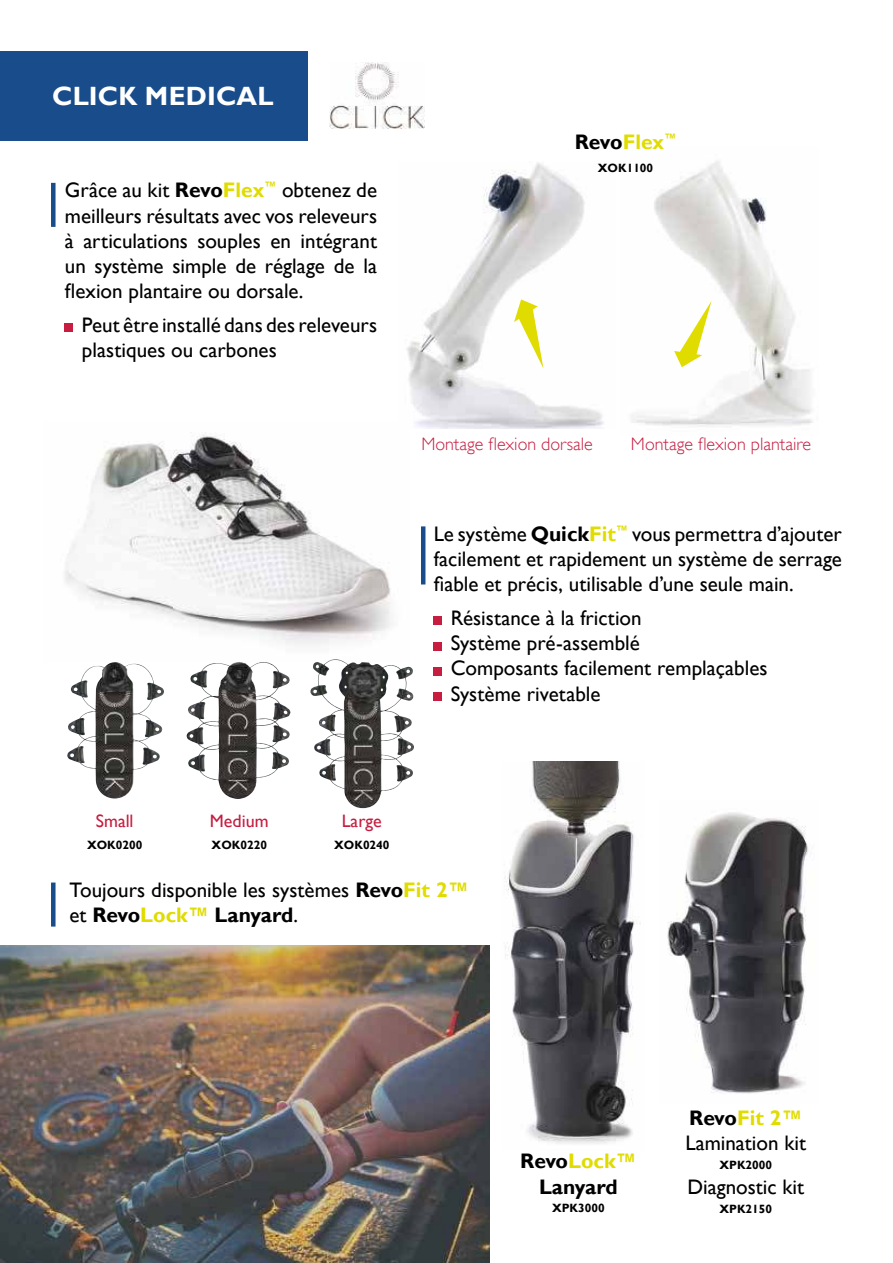
<style>
.page{position:relative;width:893px;height:1263px;background:#fff}
.page>*{position:absolute;margin:0;border:0;box-sizing:border-box;transform-origin:0 0}
.t1{font:700 26.4px "Gill Sans";letter-spacing:.005em;color:#fff}
.t2{font:21px/25.2px "Gill Sans";color:#000}
.t3{font:700 21px/25.2px "Gill Sans";color:#000;text-align:center}
.t4{font:300 18px "Gill Sans";color:#c61d40}
.t5{font:18px "Gill Sans";color:#c61d40}
.t6{font:700 12px "Gill Sans";color:#000}
.s1{font-weight:700}
.s2{font-weight:700;color:#e0dc00}
.s3{color:#e0dc00}
</style>
<div class="page">
<img style="left:65px;top:432px;width:327px;height:213px">
<img style="left:310px;top:659px;width:104px;height:149px">
<img style="left:186px;top:662px;width:105px;height:137px">
<img style="left:67px;top:662px;width:97px;height:137px">
<div style="left:0;top:51px;width:308px;height:89px;background:#184c8b"></div>
<img style="left:406px;top:163px;width:198px;height:265px">
<img style="left:631px;top:161px;width:182px;height:266px">
<div style="left:65px;top:324px;width:8px;height:8px;background:#c61d40"></div>
<div style="left:434px;top:617px;width:8px;height:8px;background:#c61d40"></div>
<div style="left:434px;top:642px;width:8px;height:8px;background:#c61d40"></div>
<div style="left:434px;top:667px;width:8px;height:8px;background:#c61d40"></div>
<div style="left:434px;top:692px;width:8px;height:9px;background:#c61d40"></div>
<div style="left:51px;top:183px;width:5px;height:44px;background:#184c8b"></div>
<hr style="left:421px;top:526px;width:4px;height:58px;background:#184c8b">
<img style="left:330px;top:63px;width:94px;height:66px">
<svg style="left:674px;top:301px;width:37px;height:66px"></svg>
<svg style="left:514px;top:299px;width:29px;height:70px"></svg>
<img style="left:0;top:945px;width:489px;height:318px">
<div style="left:51px;top:882px;width:5px;height:44px;background:#184c8b"></div>
<img style="left:667px;top:812px;width:141px;height:282px">
<img style="left:504px;top:761px;width:137px;height:383px">
<p class="t1" style="left:52px;top:85px;width:223px">CLICK MEDICAL</p>
<p class="t2" style="left:65px;top:179px;width:314px;text-align:justify">Grâce au kit <span class="s1">Revo</span><span class="s2">Flex</span><sup>™</sup> obtenez de meilleurs résultats avec vos releveurs à articulations souples en intégrant un système simple de réglage de la flexion plantaire ou dorsale.</p>
<p class="t2" style="left:82px;top:314px;width:297px">Peut être installé dans des releveurs plastiques ou carbones</p>
<p class="t3" style="left:575px;top:131px;width:103px">Revo<span class="s3">Flex</span><sup>™</sup></p>
<p class="t6" style="left:598px;top:163px;width:57px">XOK1100</p>
<p class="t4" style="left:421px;top:433px;width:173px">Montage flexion dorsale</p>
<p class="t4" style="left:631px;top:433px;width:182px">Montage flexion plantaire</p>
<p class="t2" style="left:434px;top:523px;width:410px;text-align:justify">Le système <span class="s1">Quick</span><span class="s2">Fit</span><sup>™</sup> vous permettra d’ajouter facilement et rapidement un système de serrage fiable et précis, utilisable d’une seule main.</p>
<p class="t2" style="left:451px;top:607px;width:318px">Résistance à la friction<br>Système pré-assemblé<br>Composants facilement remplaçables<br>Système rivetable</p>
<p class="t5" style="left:96px;top:813px;width:39px">Small</p>
<p class="t5" style="left:210px;top:813px;width:60px">Medium</p>
<p class="t5" style="left:342px;top:813px;width:41px">Large</p>
<p class="t6" style="left:87px;top:840px;width:57px">XOK0200</p>
<p class="t6" style="left:212px;top:840px;width:57px">XOK0220</p>
<p class="t6" style="left:334px;top:840px;width:57px">XOK0240</p>
<p class="t2" style="left:69px;top:879px;width:401px">Toujours disponible les systèmes <span class="s1">Revo</span><span class="s2">Fit 2™ </span>et <span class="s1">Revo</span><span class="s2">Lock™</span> <span class="s1">Lanyard</span>.</p>
<p class="t3" style="left:520px;top:1150px;width:118px">Revo<span class="s3">Lock™<br></span>Lanyard</p>
<p class="t6" style="left:552px;top:1203px;width:54px">XPK3000</p>
<p class="t2" style="left:685px;top:1107px;width:122px"><span class="s1">Revo</span><span class="s2">Fit 2™<br></span>Lamination kit</p>
<p class="t6" style="left:719px;top:1160px;width:54px">XPK2000</p>
<p class="t2" style="left:687px;top:1176px;width:118px">Diagnostic kit</p>
<p class="t6" style="left:719px;top:1204px;width:54px">XPK2150</p>
</div>
